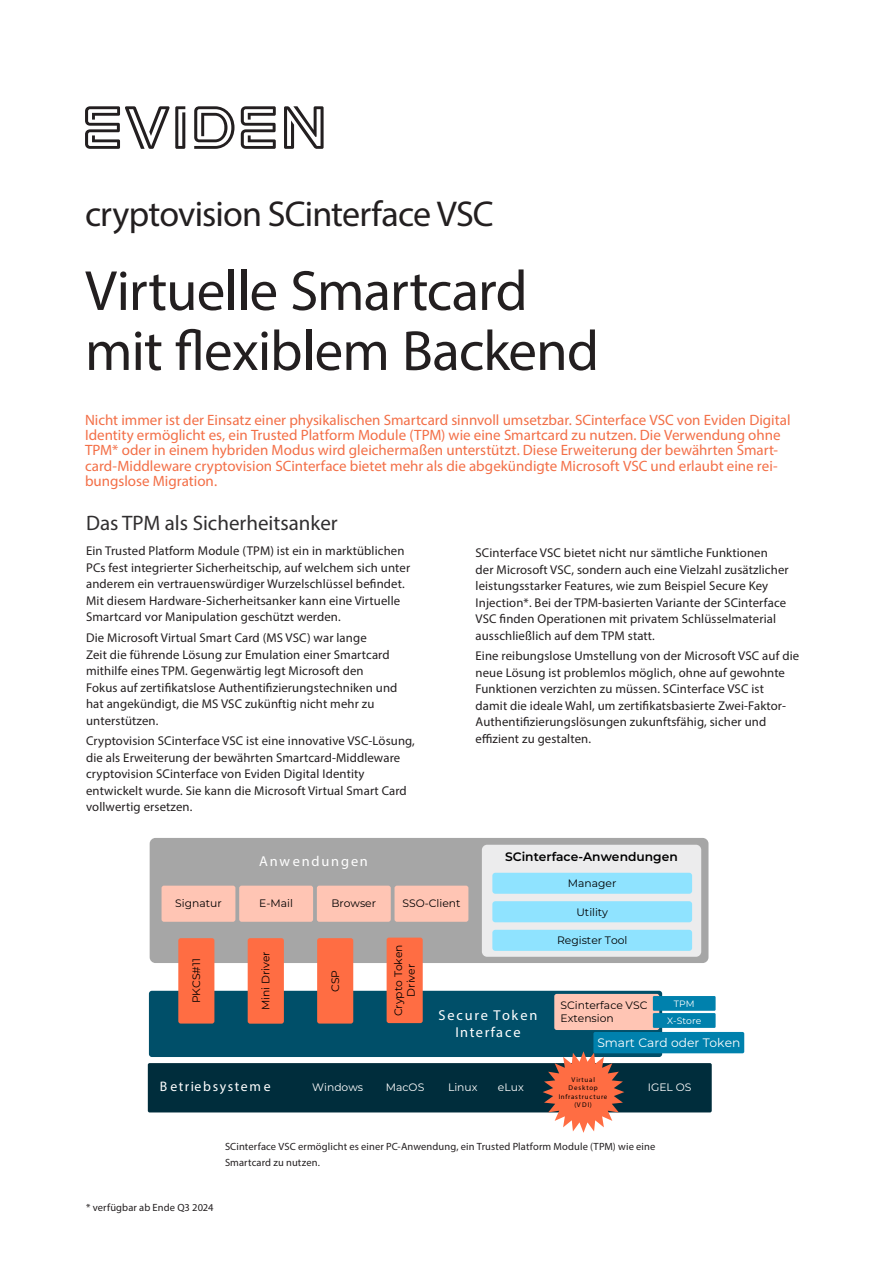
<style>
.page{position:relative;width:893px;height:1263px;background:#fff}
.page>*{position:absolute;margin:0;border:0;box-sizing:border-box;transform-origin:0 0}
.Cover_title_Montserrat_Semibold_38pt{font:57px/60px "Myriad Pro";letter-spacing:-.015em;color:#231f20}
.Product_name_Montserrat_Medium_24pt{font:36px "Myriad Pro";letter-spacing:-.025em;color:#231f20}
.H1_-_Raleway_SemiBold_20pt{font:21px "Myriad Pro";color:#312f30}
.Emphasized_text_Montserrat_Semibold_10pt{font:15px/15.3px "Myriad Pro";color:#f36f47}
.t1{font:14.4px/17.2px "Myriad Pro";letter-spacing:.125em;color:#fff;text-align:center}
.t2{font:13.8px "Myriad Pro";letter-spacing:.115em;color:#fff}
.t3{font:12.75px/16.5px "Myriad Pro";letter-spacing:.01em;color:#231f20}
.t4{font:600 12.3px "Montserrat";color:#000}
.t5{font:12.3px "Montserrat";letter-spacing:-.005em;color:#fff}
.t6{font:10.8px/12.9px "Montserrat";color:#000;text-align:center}
.t7{font:10.8px "Montserrat";color:#fff}
.H2_Montserrat_Semibold_10pt{font:10.5px/15.3px "Myriad Pro";letter-spacing:.01em;color:#231f20}
.t8{font:9.15px/17.1px "Montserrat";color:#fff;text-align:center}
.t9{font:6.9px/8.2px "Myriad Pro";letter-spacing:.125em;color:#000;text-align:center}
</style>
<div class="page">
<svg style="left:85px;top:106px;width:239px;height:43px"></svg>
<div style="left:148px;top:1063px;width:564px;height:49px;background:#002d3c;border-radius:2px"></div>
<div style="left:150px;top:838px;width:558px;height:125px;background:#a6a6a6;border-radius:6px"></div>
<div style="left:149px;top:991px;width:513px;height:66px;background:#004f69;border-radius:3px"></div>
<div style="left:482px;top:845px;width:219px;height:112px;background:#ececed;border-radius:5px"></div>
<div style="left:162px;top:886px;width:73px;height:36px;background:#ffc5b4;border-radius:2px"></div>
<div style="left:317px;top:886px;width:74px;height:36px;background:#ffc5b4;border-radius:2px"></div>
<div style="left:239px;top:886px;width:74px;height:36px;background:#ffc5b4;border-radius:2px"></div>
<div style="left:395px;top:886px;width:73px;height:36px;background:#ffc5b4;border-radius:2px"></div>
<div style="left:492px;top:873px;width:200px;height:21px;background:#8fe3ff;border-radius:3px"></div>
<div style="left:492px;top:901px;width:200px;height:21px;background:#8fe3ff;border-radius:3px"></div>
<div style="left:492px;top:930px;width:200px;height:21px;background:#8fe3ff;border-radius:3px"></div>
<div style="left:178px;top:938px;width:36px;height:85px;background:#ff6d43;border-radius:2px"></div>
<div style="left:317px;top:938px;width:36px;height:85px;background:#ff6d43;border-radius:2px"></div>
<div style="left:248px;top:938px;width:36px;height:86px;background:#ff6d43;border-radius:2px"></div>
<div style="left:387px;top:937px;width:36px;height:86px;background:#ff6d43;border-radius:2px"></div>
<div style="left:593px;top:1032px;width:151px;height:21px;background:#0081ad;border-radius:2px"></div>
<svg style="left:543px;top:1051px;width:81px;height:82px"></svg>
<div style="left:554px;top:994px;width:105px;height:36px;background:#ffc5b4;border-radius:2px"></div>
<div style="left:653px;top:996px;width:63px;height:15px;background:#0081ad"></div>
<div style="left:653px;top:1013px;width:63px;height:15px;background:#0081ad"></div>
<p class="Product_name_Montserrat_Medium_24pt" style="left:85px;top:192px;width:410px">cryptovision SCinterface VSC</p>
<p class="Cover_title_Montserrat_Semibold_38pt" style="left:85px;top:260px;width:516px">Virtuelle Smartcard mit flexiblem Backend</p>
<p class="Emphasized_text_Montserrat_Semibold_10pt" style="left:85px;top:412px;width:707px">Nicht immer ist der Einsatz einer physikalischen Smartcard sinnvoll umsetzbar. SCinterface VSC von Eviden Digital Identity ermöglicht es, ein Trusted Platform Module (TPM) wie eine Smartcard zu nutzen. Die Verwendung ohne TPM* oder in einem hybriden Modus wird gleichermaßen unterstützt. Diese Erweiterung der bewährten Smart&shy;card-Middleware cryptovision SCinterface bietet mehr als die abgekündigte Microsoft VSC und erlaubt eine rei&shy;bungslose Migration.</p>
<h1 class="H1_-_Raleway_SemiBold_20pt" style="left:86px;top:510px;width:253px">Das TPM als Sicherheitsanker</h1>
<p class="t3" style="left:86px;top:543px;width:326px">Ein Trusted Platform Module (TPM) ist ein in marktüblichen PCs fest integrierter Sicherheitschip, auf welchem sich unter anderem ein vertrauenswürdiger Wurzelschlüssel befindet.<br>Mit diesem Hardware-Sicherheitsanker kann eine Virtuelle Smartcard vor Manipulation geschützt werden.</p>
<p class="t3" style="left:86px;top:629px;width:313px">Die Microsoft Virtual Smart Card (MS VSC) war lange<br>Zeit die führende Lösung zur Emulation einer Smartcard mithilfe eines TPM. Gegenwärtig legt Microsoft den Fokus auf zertifikatslose Authentifizierungstechniken und hat angekündigt, die MS VSC zukünftig nicht mehr zu unterstützen.</p>
<p class="t3" style="left:86px;top:733px;width:330px">Cryptovision SCinterface VSC ist eine innovative VSC-Lösung, die als Erweiterung der bewährten Smartcard-Middleware cryptovision SCinterface von Eviden Digital Identity entwickelt wurde. Sie kann die Microsoft Virtual Smart Card vollwertig ersetzen.</p>
<p class="t3" style="left:476px;top:544px;width:315px">SCinterface VSC bietet nicht nur sämtliche Funktionen der Microsoft VSC, sondern auch eine Vielzahl zusätzlicher leistungsstarker Features, wie zum Beispiel Secure Key Injection*. Bei der TPM-basierten Variante der SCinterface VSC finden Operationen mit privatem Schlüsselmaterial ausschließlich auf dem TPM statt.</p>
<p class="t3" style="left:476px;top:648px;width:325px">Eine reibungslose Umstellung von der Microsoft VSC auf die neue Lösung ist problemlos möglich, ohne auf gewohnte Funktionen verzichten zu müssen. SCinterface VSC ist<br>damit die ideale Wahl, um zertifikatsbasierte Zwei-Faktor-Authentifizierungslösungen zukunftsfähig, sicher und effizient zu gestalten.</p>
<p class="t4" style="left:505px;top:848px;width:174px">SCinterface-Anwendungen</p>
<p class="t6" style="left:568px;top:876px;width:50px">Manager</p>
<p class="t6" style="left:576px;top:905px;width:33px">Utility</p>
<p class="t6" style="left:557px;top:933px;width:72px">Register Tool</p>
<p class="t1" style="left:259px;top:852px;width:110px">Anwendungen</p>
<p class="t6" style="left:175px;top:897px;width:48px">Signatur</p>
<p class="t6" style="left:259px;top:897px;width:35px">E-Mail</p>
<p class="t6" style="left:331px;top:897px;width:46px">Browser</p>
<p class="t6" style="left:402px;top:897px;width:60px">SSO-Client</p>
<p class="t6" style="left:259px;top:1010px;width:60px;rotate:-90deg">Mini Driver</p>
<p class="t6" style="left:391px;top:1016px;width:74px;rotate:-90deg">Crypto Token<br>Driver</p>
<p class="t6" style="left:189px;top:1003px;width:46px;rotate:-90deg">PKCS#11</p>
<p class="t6" style="left:328px;top:992px;width:24px;rotate:-90deg">CSP</p>
<p class="t6" style="left:560px;top:999px;width:88px;text-align:left">SCinterface VSC<br>Extension</p>
<p class="t8" style="left:667px;top:994px;width:36px">TPM<br>X-Store</p>
<p class="t1" style="left:438px;top:1006px;width:100px">Secure Token<br>Interface</p>
<p class="t5" style="left:597px;top:1034px;width:144px">Smart Card oder Token</p>
<p class="t9" style="left:559px;top:1075px;width:50px">Virtual<br>Desktop<br>Infrastructure (VDI)</p>
<p class="t2" style="left:160px;top:1078px;width:112px">Betriebsysteme</p>
<p class="t7" style="left:312px;top:1079px;width:52px">Windows</p>
<p class="t7" style="left:386px;top:1079px;width:40px">MacOS</p>
<p class="t7" style="left:448px;top:1079px;width:31px">Linux</p>
<p class="t7" style="left:498px;top:1079px;width:27px">eLux</p>
<p class="t7" style="left:648px;top:1079px;width:45px">IGEL OS</p>
<h2 class="H2_Montserrat_Semibold_10pt" style="left:225px;top:1139px;width:432px">SCinterface VSC ermöglicht es einer PC-Anwendung, ein Trusted Platform Module (TPM) wie eine<br>Smartcard zu nutzen.</h2>
<h2 class="H2_Montserrat_Semibold_10pt" style="left:86px;top:1200px;width:129px">* verfügbar ab Ende Q3 2024</h2>
</div>
